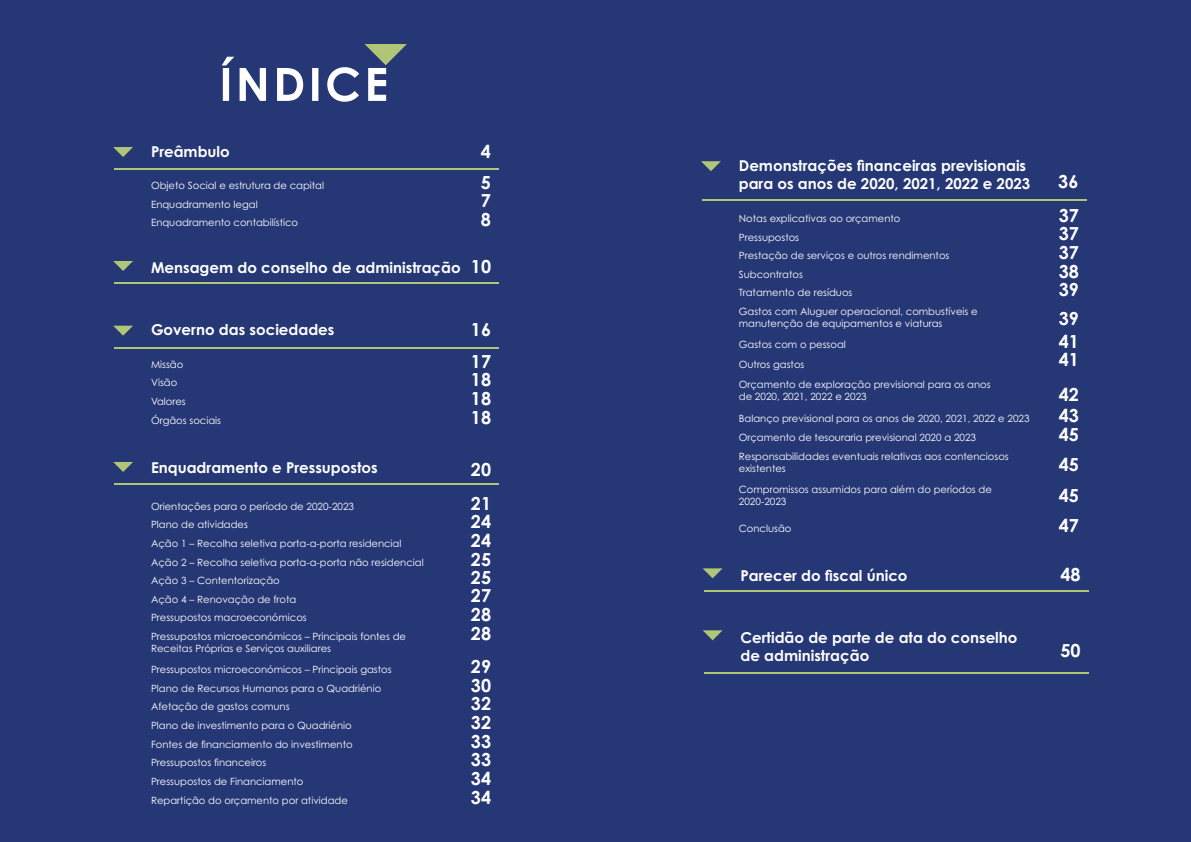
<style>
.page{position:relative;width:1191px;height:842px;background:#253775}
.page>*{position:absolute;margin:0;border:0;box-sizing:border-box;transform-origin:0 0}
.t1{font:700 18px/18.7px "Century Gothic Pro";color:#fff}
.t2{font:700 15px/18px "Century Gothic Pro";color:#fff}
.t3{font:10px/12px "Century Gothic Pro";color:#fff}
</style>
<div class="page">
<svg style="left:113px;top:147px;width:20px;height:10px"></svg>
<svg style="left:701px;top:161px;width:20px;height:10px"></svg>
<svg style="left:113px;top:326px;width:20px;height:10px"></svg>
<hr style="left:115px;top:169px;width:384px;height:1px;background:#b0c677">
<hr style="left:702px;top:199px;width:385px;height:2px;background:#b0c677">
<hr style="left:115px;top:347px;width:384px;height:2px;background:#b0c677">
<svg style="left:113px;top:261px;width:20px;height:10px"></svg>
<hr style="left:115px;top:283px;width:384px;height:1px;background:#b0c677">
<svg style="left:113px;top:462px;width:20px;height:10px"></svg>
<hr style="left:115px;top:484px;width:384px;height:1px;background:#b0c677">
<svg style="left:222px;top:44px;width:185px;height:58px"></svg>
<svg style="left:703px;top:568px;width:19px;height:10px"></svg>
<svg style="left:703px;top:630px;width:19px;height:10px"></svg>
<hr style="left:704px;top:590px;width:384px;height:1px;background:#b0c677">
<hr style="left:704px;top:672px;width:384px;height:2px;background:#b0c677">
<h2 class="t2" style="left:151px;top:142px;width:80px">Preâmbulo</h2>
<h1 class="t1" style="left:481px;top:141px;width:12px">4</h1>
<p class="t3" style="left:151px;top:180px;width:175px">Objeto Social e estrutura de capital</p>
<h1 class="t1" style="left:481px;top:173px;width:12px">5</h1>
<h2 class="t2" style="left:739px;top:156px;width:293px">Demonstrações financeiras previsionais para os anos de 2020, 2021, 2022 e 2023</h2>
<h1 class="t1" style="left:1058px;top:172px;width:22px">36</h1>
<p class="t3" style="left:151px;top:198px;width:108px">Enquadramento legal</p>
<p class="t3" style="left:151px;top:216px;width:149px">Enquadramento contabilístico</p>
<h1 class="t1" style="left:481px;top:191px;width:12px">7</h1>
<h1 class="t1" style="left:481px;top:210px;width:12px">8</h1>
<p class="t3" style="left:739px;top:212px;width:163px">Notas explicativas ao orçamento</p>
<p class="t3" style="left:739px;top:231px;width:62px">Pressupostos</p>
<h1 class="t1" style="left:1058px;top:206px;width:22px">37</h1>
<h1 class="t1" style="left:1058px;top:224px;width:22px">37</h1>
<h2 class="t2" style="left:151px;top:258px;width:311px">Mensagem do conselho de administração</h2>
<h1 class="t1" style="left:471px;top:257px;width:22px">10</h1>
<p class="t3" style="left:739px;top:249px;width:212px">Prestação de serviços e outros rendimentos</p>
<p class="t3" style="left:739px;top:268px;width:66px">Subcontratos</p>
<h1 class="t1" style="left:1058px;top:243px;width:22px">37</h1>
<h1 class="t1" style="left:1058px;top:261px;width:22px">38</h1>
<p class="t3" style="left:739px;top:287px;width:115px">Tratamento de resíduos</p>
<h1 class="t1" style="left:1058px;top:280px;width:22px">39</h1>
<h2 class="t2" style="left:151px;top:321px;width:185px">Governo das sociedades</h2>
<h1 class="t1" style="left:471px;top:320px;width:22px">16</h1>
<p class="t3" style="left:739px;top:305px;width:240px">Gastos com Aluguer operacional, combustíveis e manutenção de equipamentos e viaturas</p>
<p class="t3" style="left:739px;top:338px;width:108px">Gastos com o pessoal</p>
<h1 class="t1" style="left:1058px;top:309px;width:22px">39</h1>
<h1 class="t1" style="left:1058px;top:331px;width:22px">41</h1>
<p class="t3" style="left:151px;top:358px;width:34px">Missão</p>
<h1 class="t1" style="left:471px;top:352px;width:22px">17</h1>
<p class="t3" style="left:739px;top:359px;width:67px">Outros gastos</p>
<h1 class="t1" style="left:1058px;top:350px;width:22px">41</h1>
<p class="t3" style="left:151px;top:376px;width:28px">Visão</p>
<p class="t3" style="left:151px;top:395px;width:36px">Valores</p>
<h1 class="t1" style="left:471px;top:370px;width:22px">18</h1>
<h1 class="t1" style="left:471px;top:388px;width:22px">18</h1>
<p class="t3" style="left:739px;top:379px;width:253px">Orçamento de exploração previsional para os anos de 2020, 2021, 2022 e 2023</p>
<h1 class="t1" style="left:1058px;top:384px;width:22px">42</h1>
<p class="t3" style="left:151px;top:414px;width:72px">Órgãos sociais</p>
<h1 class="t1" style="left:471px;top:407px;width:22px">18</h1>
<p class="t3" style="left:739px;top:413px;width:292px">Balanço previsional para os anos de 2020, 2021, 2022 e 2023</p>
<h1 class="t1" style="left:1058px;top:406px;width:22px">43</h1>
<p class="t3" style="left:739px;top:431px;width:239px">Orçamento de tesouraria previsional 2020 a 2023</p>
<h1 class="t1" style="left:1058px;top:425px;width:22px">45</h1>
<h2 class="t2" style="left:151px;top:459px;width:228px">Enquadramento e Pressupostos</h2>
<h1 class="t1" style="left:471px;top:459px;width:22px">20</h1>
<p class="t3" style="left:739px;top:450px;width:271px">Responsabilidades eventuais relativas aos contenciosos existentes</p>
<h1 class="t1" style="left:1058px;top:455px;width:22px">45</h1>
<p class="t3" style="left:151px;top:500px;width:205px">Orientações para o período de 2020-2023</p>
<h1 class="t1" style="left:471px;top:494px;width:22px">21</h1>
<p class="t3" style="left:739px;top:484px;width:255px">Compromissos assumidos para além do períodos de<br>2020-2023</p>
<h1 class="t1" style="left:1058px;top:486px;width:22px">45</h1>
<p class="t3" style="left:151px;top:518px;width:98px">Plano de atividades</p>
<p class="t3" style="left:151px;top:537px;width:252px">Ação 1 – Recolha seletiva porta-a-porta residencial</p>
<h1 class="t1" style="left:471px;top:512px;width:22px">24</h1>
<h1 class="t1" style="left:471px;top:530px;width:22px">24</h1>
<p class="t3" style="left:739px;top:522px;width:54px">Conclusão</p>
<h1 class="t1" style="left:1058px;top:515px;width:22px">47</h1>
<p class="t3" style="left:151px;top:556px;width:274px">Ação 2 – Recolha seletiva porta-a-porta não residencial</p>
<p class="t3" style="left:151px;top:574px;width:130px">Ação 3 – Contentorização</p>
<h1 class="t1" style="left:471px;top:549px;width:22px">25</h1>
<h1 class="t1" style="left:471px;top:568px;width:22px">25</h1>
<h2 class="t2" style="left:740px;top:566px;width:168px">Parecer do fiscal único</h2>
<h1 class="t1" style="left:1060px;top:564px;width:22px">48</h1>
<p class="t3" style="left:151px;top:593px;width:147px">Ação 4 – Renovação de frota</p>
<h1 class="t1" style="left:471px;top:586px;width:22px">27</h1>
<p class="t3" style="left:151px;top:611px;width:157px">Pressupostos macroeconómicos</p>
<h1 class="t1" style="left:471px;top:605px;width:22px">28</h1>
<p class="t3" style="left:151px;top:630px;width:256px">Pressupostos microeconómicos – Principais fontes de<br>Receitas Próprias e Serviços auxiliares</p>
<p class="t3" style="left:151px;top:664px;width:242px">Pressupostos microeconómicos – Principais gastos</p>
<h1 class="t1" style="left:471px;top:623px;width:22px">28</h1>
<h1 class="t1" style="left:471px;top:657px;width:22px">29</h1>
<h2 class="t2" style="left:740px;top:628px;width:278px">Certidão de parte de ata do conselho de administração</h2>
<h1 class="t1" style="left:1060px;top:641px;width:22px">50</h1>
<p class="t3" style="left:151px;top:682px;width:232px">Plano de Recursos Humanos para o Quadriénio</p>
<h1 class="t1" style="left:471px;top:675px;width:22px">30</h1>
<p class="t3" style="left:151px;top:700px;width:140px">Afetação de gastos comuns</p>
<h1 class="t1" style="left:471px;top:694px;width:22px">32</h1>
<p class="t3" style="left:151px;top:719px;width:202px">Plano de investimento para o Quadriénio</p>
<h1 class="t1" style="left:471px;top:713px;width:22px">32</h1>
<p class="t3" style="left:151px;top:738px;width:203px">Fontes de financiamento do investimento</p>
<h1 class="t1" style="left:471px;top:731px;width:22px">33</h1>
<p class="t3" style="left:151px;top:753px;width:154px;line-height:18.7px">Pressupostos financeiros<br>Pressupostos de Financiamento</p>
<h1 class="t1" style="left:471px;top:750px;width:22px">33<br>34</h1>
<p class="t3" style="left:151px;top:794px;width:198px">Repartição do orçamento por atividade</p>
<h1 class="t1" style="left:471px;top:787px;width:22px">34</h1>
</div>
